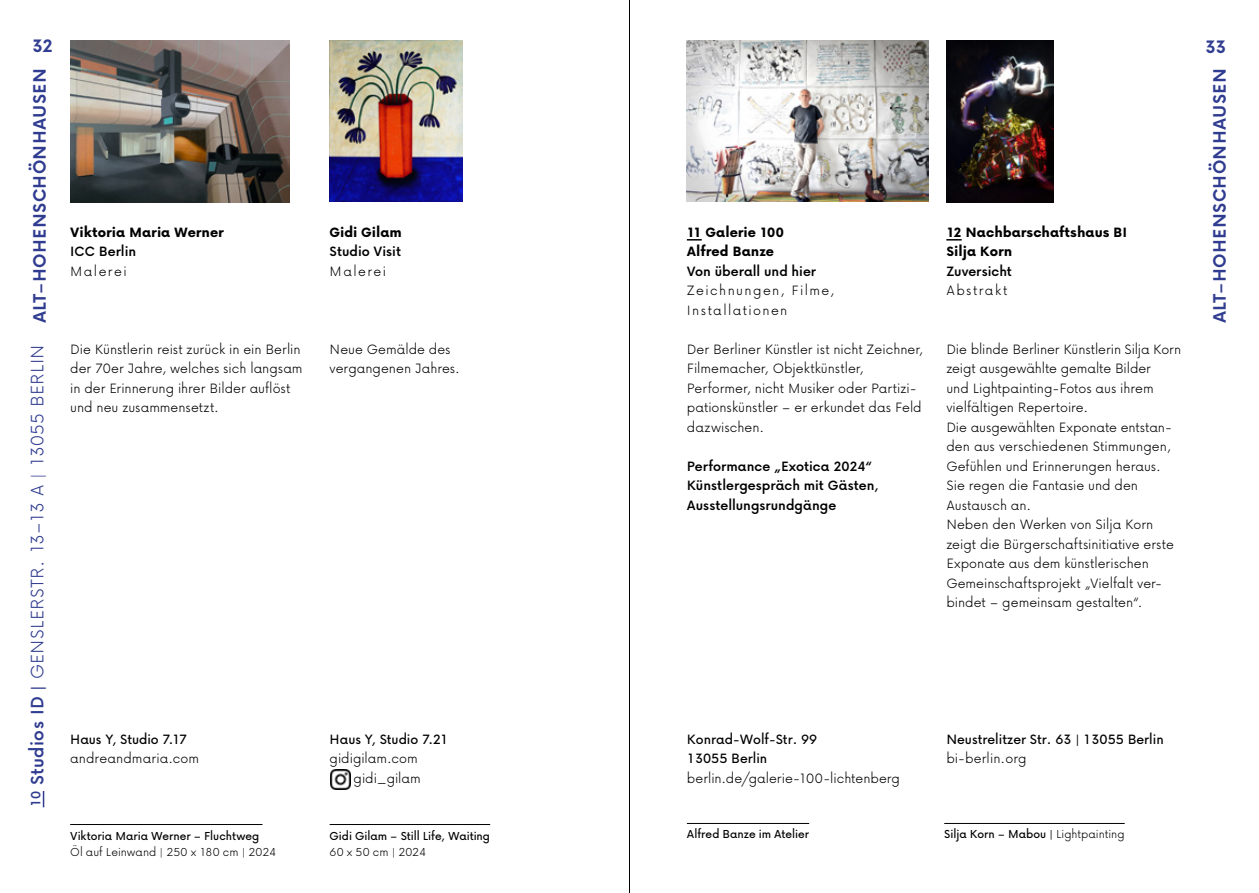
<style>
.page{position:relative;width:1259px;height:893px;background:#fff}
.page>*{position:absolute;margin:0;border:0;box-sizing:border-box;transform-origin:0 0}
.t1{font:700 21px "Now";letter-spacing:.02em;color:#303c90}
.t2{font:300 21px "Now";letter-spacing:.015em;color:#303c90}
.t3{font:300 15.75px/19.5px "Now";color:#000}
.t4{font:600 15.75px/19.5px "Now";color:#000}
.t5{font:500 15.75px/19.5px "Now";color:#000}
.t6{font:800 15.75px/19.5px "Now";color:#000}
.t7{font:300 15.75px/19.5px "Now";letter-spacing:.09em;color:#000}
.t8{font:500 13.5px "Now";color:#000}
.t9{font:300 13.5px "Now";color:#000}
.s1{font-weight:600;font-size:15.75px}
.s2{font-weight:600}
.s3{font-weight:300}
</style>
<div class="page">
<hr style="left:629px;top:0;width:1px;height:893px;background:#000">
<img style="left:946px;top:40px;width:107px;height:162px">
<img style="left:687px;top:41px;width:242px;height:161px">
<svg style="left:687px;top:239px;width:15px;height:2px"></svg>
<svg style="left:946px;top:239px;width:15px;height:2px"></svg>
<hr style="left:687px;top:823px;width:122px;height:1px;background:#000">
<hr style="left:944px;top:823px;width:180px;height:1px;background:#000">
<img style="left:70px;top:40px;width:219px;height:163px">
<hr style="left:70px;top:824px;width:192px;height:1px;background:#000">
<img style="left:330px;top:40px;width:132px;height:162px">
<hr style="left:330px;top:824px;width:160px;height:1px;background:#000">
<img style="left:330px;top:769px;width:20px;height:21px">
<svg style="left:43px;top:791px;width:1px;height:16px"></svg>
<h1 class="t1" style="left:32px;top:33px;width:22px">32</h1>
<h1 class="t1" style="left:1205px;top:34px;width:23px">33</h1>
<h1 class="t1" style="left:27px;top:323px;width:257px;rotate:-90deg">ALT–HOHENSCHÖNHAUSEN</h1>
<h1 class="t1" style="left:1206px;top:323px;width:257px;rotate:-90deg">ALT–HOHENSCHÖNHAUSEN</h1>
<h1 class="t2" style="left:24px;top:807px;width:464px;rotate:-90deg"><span class="s1">10</span> <span class="s2">Studios ID |</span> GENSLERSTR. 13–13 A | 13055 BERLIN</h1>
<p class="t6" style="left:946px;top:222px;width:182px">12 Nachbarschaftshaus BI<br>Silja Korn</p>
<p class="t4" style="left:946px;top:261px;width:67px">Zuversicht</p>
<p class="t7" style="left:946px;top:280px;width:63px">Abstrakt</p>
<p class="t6" style="left:70px;top:222px;width:155px">Viktoria Maria Werner</p>
<p class="t4" style="left:70px;top:241px;width:67px">ICC Berlin</p>
<p class="t7" style="left:70px;top:261px;width:58px">Malerei</p>
<p class="t6" style="left:330px;top:222px;width:74px">Gidi Gilam</p>
<p class="t4" style="left:330px;top:241px;width:73px">Studio Visit</p>
<p class="t7" style="left:330px;top:261px;width:58px">Malerei</p>
<p class="t6" style="left:687px;top:222px;width:98px">11 Galerie 100<br>Alfred Banze</p>
<p class="t4" style="left:687px;top:261px;width:131px">Von überall und hier</p>
<p class="t7" style="left:687px;top:280px;width:149px">Zeichnungen, Filme,<br>Installationen</p>
<p class="t3" style="left:687px;top:339px;width:238px">Der Berliner Künstler ist nicht Zeichner, Filmemacher, Objektkünstler, Performer, nicht Musiker oder Partizi&shy;pationskünstler – er erkundet das Feld dazwischen.</p>
<p class="t4" style="left:687px;top:456px;width:193px">Performance „Exotica 2024“<br>Künstlergespräch mit Gästen,<br>Ausstellungsrundgänge</p>
<p class="t3" style="left:70px;top:339px;width:234px">Die Künstlerin reist zurück in ein Berlin der 70er Jahre, welches sich langsam in der Erinnerung ihrer Bilder auflöst und neu zusammensetzt.</p>
<p class="t3" style="left:330px;top:339px;width:132px">Neue Gemälde des vergangenen Jahres.</p>
<p class="t3" style="left:946px;top:339px;width:236px">Die blinde Berliner Künstlerin Silja Korn zeigt ausgewählte gemalte Bilder<br>und Lightpainting-Fotos aus ihrem vielfältigen Repertoire.<br>Die ausgewählten Exponate entstan&shy;den aus verschiedenen Stimmungen, Gefühlen und Erinnerungen heraus.<br>Sie regen die Fantasie und den Austausch an.<br>Neben den Werken von Silja Korn zeigt die Bürgerschaftsinitiative erste Exponate aus dem künstlerischen Gemeinschaftsprojekt „Vielfalt ver&shy;bindet – gemeinsam gestalten“.</p>
<p class="t5" style="left:687px;top:729px;width:132px">Konrad-Wolf-Str. 99<br>13055 Berlin</p>
<p class="t3" style="left:687px;top:768px;width:215px">berlin.de/galerie-100-lichtenberg</p>
<p class="t5" style="left:946px;top:729px;width:219px">Neustrelitzer Str. 63 | 13055 Berlin</p>
<p class="t3" style="left:946px;top:748px;width:82px">bi-berlin.org</p>
<p class="t5" style="left:70px;top:729px;width:119px">Haus Y, Studio 7.17</p>
<p class="t3" style="left:70px;top:748px;width:131px">andreandmaria.com</p>
<p class="t5" style="left:330px;top:729px;width:120px">Haus Y, Studio 7.21</p>
<p class="t3" style="left:330px;top:748px;width:93px;text-align:right">gidigilam.com gidi_gilam</p>
<p class="t8" style="left:70px;top:827px;width:191px">Viktoria Maria Werner – Fluchtweg</p>
<p class="t9" style="left:70px;top:843px;width:207px">Öl auf Leinwand | 250 x 180 cm | 2024</p>
<p class="t8" style="left:330px;top:827px;width:162px">Gidi Gilam – Still Life, Waiting</p>
<p class="t9" style="left:330px;top:843px;width:98px">60 x 50 cm | 2024</p>
<p class="t8" style="left:687px;top:826px;width:124px">Alfred Banze im Atelier</p>
<p class="t8" style="left:944px;top:826px;width:182px">Silja Korn – Mabou | <span class="s3">Lightpainting</span></p>
</div>
